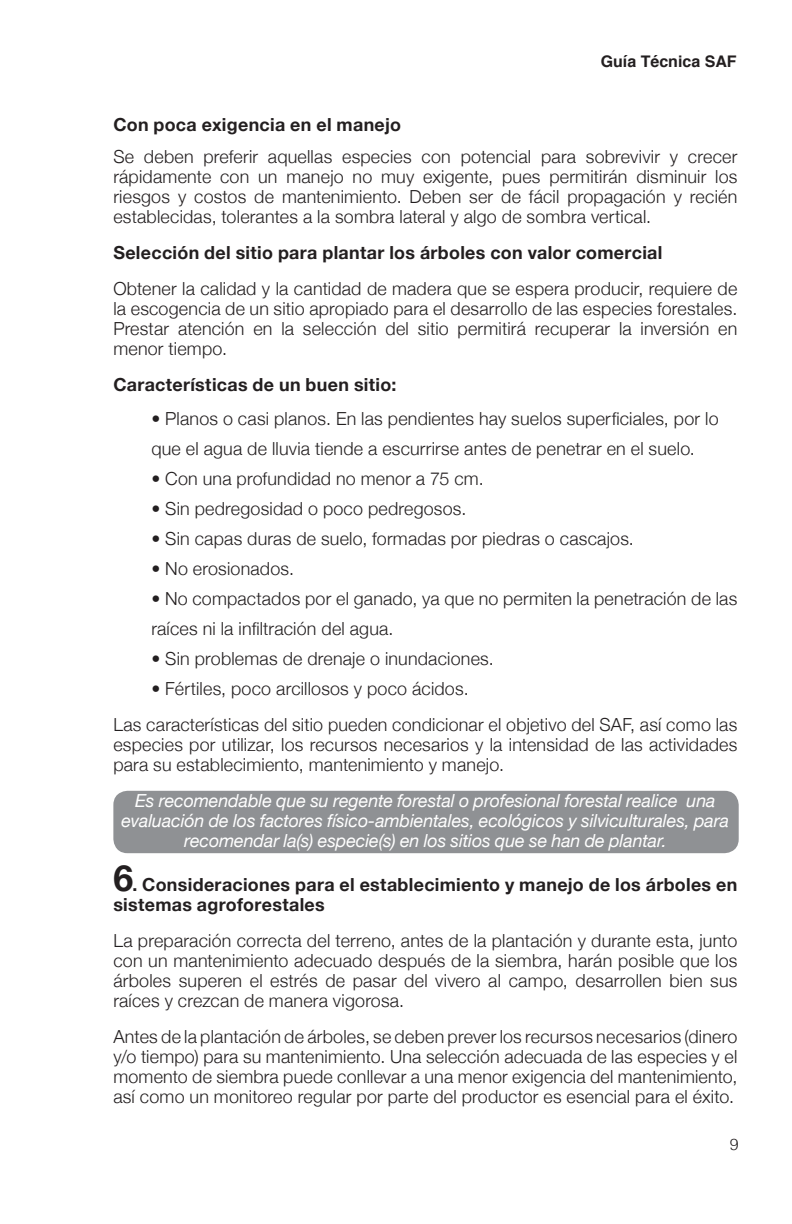
<style>
.page{position:relative;width:792px;height:1224px;background:#fff}
.page>*{position:absolute;margin:0;border:0;box-sizing:border-box;transform-origin:0 0}
.t1{font:300 18px/20px "Helvetica Neue";letter-spacing:.01em;color:#231f20;text-align:justify}
.t2{font:700 18px/20px "Helvetica Neue";letter-spacing:.02em;color:#231f20}
.t3{font:italic 18px/20px "Helvetica Neue";letter-spacing:-.005em;color:#fff;text-align:center}
.t4{font:700 16px "Helvetica";color:#231f20}
.t5{font:300 16px "Helvetica";color:#231f20}
.s1{font-size:36px}
</style>
<div class="page">
<div style="left:113px;top:791px;width:626px;height:62px;background:#8f9194;border-radius:14px"></div>
<p class="t4" style="left:601px;top:49px;width:138px">Guía Técnica SAF</p>
<p class="t2" style="left:113px;top:115px;width:289px">Con poca exigencia en el manejo</p>
<p class="t1" style="left:113px;top:146px;width:626px">Se deben preferir aquellas especies con potencial para sobrevivir y crecer rápidamente con un manejo no muy exigente, pues permitirán disminuir los riesgos y costos de mantenimiento. Deben ser de fácil propagación y recién establecidas, tolerantes a la sombra lateral y algo de sombra vertical.</p>
<p class="t2" style="left:113px;top:243px;width:551px">Selección del sitio para plantar los árboles con valor comercial</p>
<p class="t1" style="left:113px;top:277px;width:626px">Obtener la calidad y la cantidad de madera que se espera producir, requiere de la escogencia de un sitio apropiado para el desarrollo de las especies forestales.<br>Prestar atención en la selección del sitio permitirá recuperar la inversión en menor tiempo.</p>
<p class="t2" style="left:113px;top:375px;width:284px">Características de un buen sitio:</p>
<p class="t1" style="left:151px;top:402px;width:569px;line-height:30px">• Planos o casi planos. En las pendientes hay suelos superficiales, por lo que el agua de lluvia tiende a escurrirse antes de penetrar en el suelo.</p>
<p class="t1" style="left:151px;top:468px;width:334px">• Con una profundidad no menor a 75 cm.</p>
<p class="t1" style="left:151px;top:498px;width:317px">• Sin pedregosidad o poco pedregosos.</p>
<p class="t1" style="left:151px;top:528px;width:484px">• Sin capas duras de suelo, formadas por piedras o cascajos.</p>
<p class="t1" style="left:151px;top:558px;width:144px">• No erosionados.</p>
<p class="t1" style="left:151px;top:583px;width:588px;line-height:30px">• No compactados por el ganado, ya que no permiten la penetración de las raíces ni la infiltración del agua.</p>
<p class="t1" style="left:151px;top:648px;width:344px">• Sin problemas de drenaje o inundaciones.</p>
<p class="t1" style="left:113px;top:670px;width:625px;line-height:36px;text-indent:38px">• Fértiles, poco arcillosos y poco ácidos.<br>Las características del sitio pueden condicionar el objetivo del SAF, así como las</p>
<p class="t1" style="left:113px;top:734px;width:626px">especies por utilizar, los recursos necesarios y la intensidad de las actividades para su establecimiento, mantenimiento y manejo.</p>
<p class="t3" style="left:122px;top:792px;width:609px">Es recomendable que su regente forestal o profesional forestal realice una evaluación de los factores físico-ambientales, ecológicos y silviculturales, para recomendar la(s) especie(s) en los sitios que se han de plantar.</p>
<p class="t2" style="left:113px;top:875px;width:625px"><span class="s1">6</span>. Consideraciones para el establecimiento y manejo de los árboles en sistemas agroforestales</p>
<p class="t1" style="left:113px;top:929px;width:625px">La preparación correcta del terreno, antes de la plantación y durante esta, junto con un mantenimiento adecuado después de la siembra, harán posible que los árboles superen el estrés de pasar del vivero al campo, desarrollen bien sus raíces y crezcan de manera vigorosa.</p>
<p class="t1" style="left:113px;top:1025px;width:626px">Antes de la plantación de árboles, se deben prever los recursos necesarios (dinero y/o tiempo) para su mantenimiento. Una selección adecuada de las especies y el momento de siembra puede conllevar a una menor exigencia del mantenimiento, así como un monitoreo regular por parte del productor es esencial para el éxito.</p>
<p class="t5" style="left:730px;top:1132px;width:10px">9</p>
</div>
